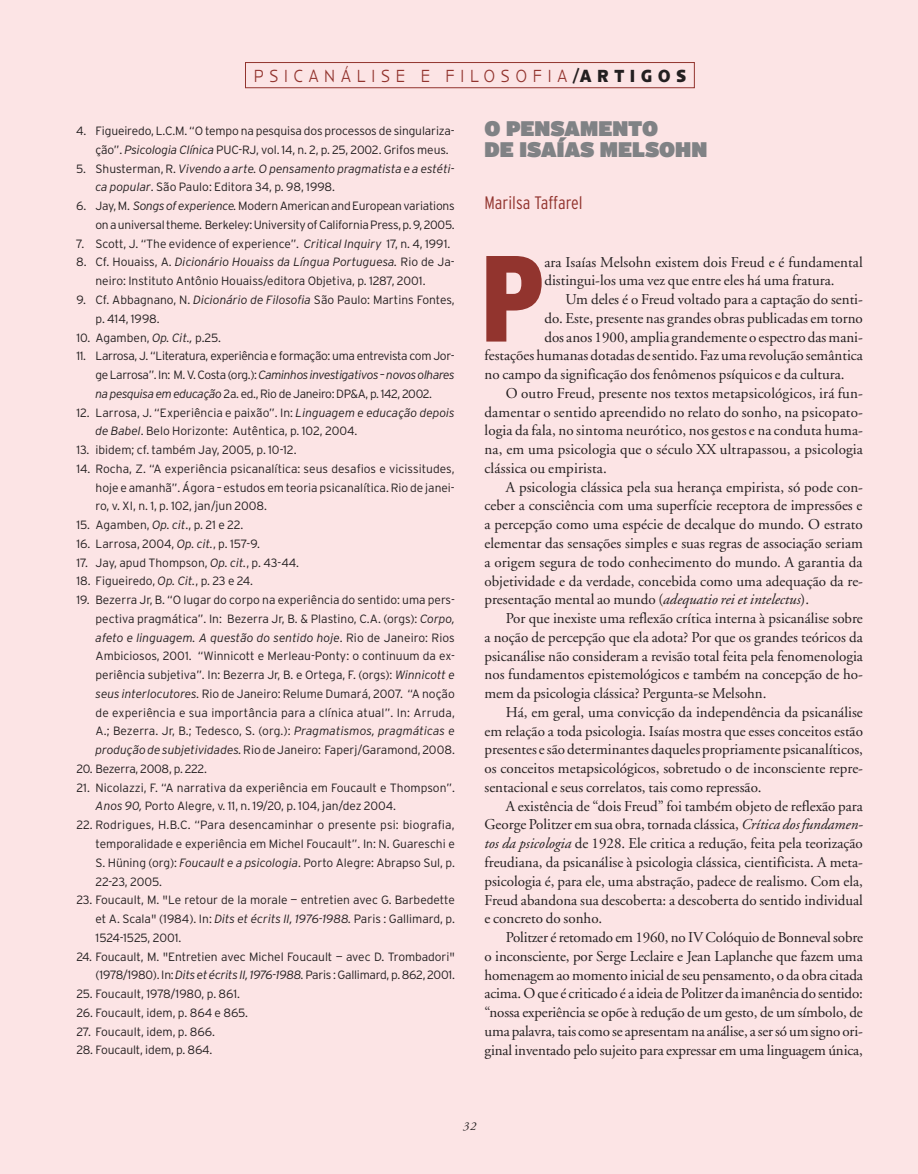
<style>
.page{position:relative;width:918px;height:1174px;background:#fff}
.page>*{position:absolute;margin:0;border:0;box-sizing:border-box;transform-origin:0 0}
.t1{font:900 condensed 122.1px "Interstate";color:#92342e}
.t2{font:900 21px/21px "Interstate";color:#808285}
.t3{font:300 18px "Anisette Petite";letter-spacing:.38em;color:#92342e;scale:.85 1}
.t4{font:300 condensed 18px "Interstate";color:#92342e}
.t5{font:15px/18.8px "Adobe Garamond";color:#231f20}
.t6{font:300 12px/18.8px "Interstate";letter-spacing:-.005em;color:#231f20}
.t7{font:italic 300 12px/18.8px "Interstate";color:#231f20}
.t8{font:300 12px "Interstate";letter-spacing:-.035em;color:#231f20}
.t9{font:italic 12px "Adobe Garamond";color:#231f20}
.s1{font-weight:700;color:#231f20}
.s2{font-style:italic}
.s3{font-style:normal}
.s4{font-style:inherit}
</style>
<div class="page">
<div style="left:0;top:0;width:918px;height:1173px;background:#fce4e5"></div>
<div style="left:245px;top:62px;width:450px;height:26px;border:1px solid #92342e"></div>
<h3 class="t3" style="left:254px;top:66px;width:510px">PSICANÁLISE E FILOSOFIA<span class="s1">/ARTIGOS</span></h3>
<p class="t6" style="left:95px;top:121px;width:361px;text-indent:-19px">4. Figueiredo, L.C.M. “O tempo na pesquisa dos processos de singulariza&shy;ção”. <span class="s2">Psicologia Clínica</span> PUC-RJ, vol. 14, n. 2, p. 25, 2002. Grifos meus.</p>
<p class="t7" style="left:95px;top:159px;width:361px;text-indent:-19px"><span class="s3">5. Shusterman, R.</span> Vivendo a arte. O pensamento pragmatista e a estéti&shy;ca popular<span class="s3">. São Paulo: Editora 34, p. 98, 1998.</span></p>
<p class="t6" style="left:76px;top:196px;width:380px;text-align:right">6. Jay, M. <span class="s2">Songs of experience.</span> Modern American and European variations on a universal theme. Berkeley: University of California Press, p. 9, 2005.</p>
<p class="t6" style="left:76px;top:234px;width:376px">7. Scott, J. “The evidence of experience”. <span class="s2">Critical Inquiry</span> 17, n. 4, 1991.</p>
<p class="t6" style="left:95px;top:253px;width:361px;text-indent:-19px">8. Cf. Houaiss, A. <span class="s2">Dicionário Houaiss da Língua Portuguesa.</span> Rio de Ja&shy;neiro: Instituto Antônio Houaiss/editora Objetiva, p. 1287, 2001.</p>
<p class="t6" style="left:95px;top:290px;width:361px;text-indent:-19px">9. Cf. Abbagnano, N. <span class="s2">Dicionário de Filosofia</span> São Paulo: Martins Fontes, p. 414, 1998.</p>
<p class="t6" style="left:76px;top:328px;width:146px">10. Agamben, <span class="s2">Op. Cit.,</span> p.25.</p>
<p class="t6" style="left:95px;top:346px;width:361px;text-align:justify;text-indent:-19px">11. Larrosa, J. “Literatura, experiência e formação: uma entrevista com Jor&shy;ge Larrosa”. In: M. V. Costa (org.): <span class="s2">Caminhos investigativos – novos olhares na pesquisa em educação</span> 2a. ed., Rio de Janeiro: DP&amp;A, p. 142, 2002.</p>
<p class="t6" style="left:96px;top:403px;width:361px;text-indent:-19px">12. Larrosa, J. “Experiência e paixão”. In: <span class="s2">Linguagem e educação depois de Babel</span>. Belo Horizonte: Autêntica, p. 102, 20<span class="s4">04.</span></p>
<p class="t6" style="left:76px;top:440px;width:222px">13. ibidem; cf. também Jay, 2005, p. 10-12.</p>
<p class="t6" style="left:96px;top:459px;width:361px;text-align:justify;text-indent:-19px">14. Rocha, Z. “A experiência psicanalítica: seus desafios e vicissitudes, hoje e amanhã”. Ágora – estudos em teoria psicanalítica. Rio de janei&shy;ro, v. XI, n. 1, p. 102, jan/jun 2008.</p>
<p class="t6" style="left:76px;top:515px;width:169px">15. Agamben, <span class="s2">Op. cit</span>., p. 21 e 22.</p>
<p class="t6" style="left:76px;top:534px;width:185px">16. Larrosa, 2004, <span class="s2">Op. cit.</span>, p. 157-9.</p>
<p class="t6" style="left:76px;top:552px;width:224px">17. Jay, apud Thompson, <span class="s2">Op. cit.</span>, p. 43-44.</p>
<p class="t6" style="left:76px;top:571px;width:178px">18. Figueiredo, <span class="s2">Op. Cit.</span>, p. 23 e 24.</p>
<p class="t6" style="left:96px;top:590px;width:361px;text-align:justify;text-indent:-19px">19. Bezerra Jr, B. “O lugar do corpo na experiência do sentido: uma pers&shy;pectiva pragmática”. In: Bezerra Jr, B. &amp; Plastino, C.A. (orgs): <span class="s2">Corpo, afeto e linguagem. A questão do sentido hoje</span>. Rio de Janeiro: Rios Ambiciosos, 2001. “Winnicott e Merleau-Ponty: o continuum da ex&shy;periência subjetiva”. In: Bezerra Jr, B. e Ortega, F. (orgs): <span class="s2">Winnicott e seus interlocutores.</span> Rio de Janeiro: Relume Dumará, 2007. “A noção de experiência e sua importância para a clínica atual”. In: Arruda, A.; Bezerra. Jr, B.; Tedesco, S. (org.): <span class="s2">Pragmatismos, pragmáticas e produção de subjetividades.</span> Rio de Janeiro: Faperj/Garamond, 2008.</p>
<p class="t8" style="left:76px;top:761px;width:132px">20. Bezerra, 2008, p. 222.</p>
<p class="t6" style="left:96px;top:777px;width:361px;text-indent:-19px">21. Nicolazzi, F. “A narrativa da experiência em Foucault e Thompson”.<br><span class="s2">Anos 90,</span> Porto Alegre, v. 11, n. 19/20, p. 104, jan/dez 2004.</p>
<p class="t6" style="left:96px;top:815px;width:361px;text-align:justify;text-indent:-19px">22. Rodrigues, H.B.C. “Para desencaminhar o presente psi: biografia, temporalidade e experiência em Michel Foucault”. In: N. Guareschi e S. Hüning (org): <span class="s2">Foucault e a psicologia</span>. Porto Alegre: Abrapso Sul, p.<br>22-23, 2005.</p>
<p class="t6" style="left:96px;top:890px;width:361px;text-align:justify;text-indent:-19px">23. Foucault, M. "Le retour de la morale — entretien avec G. Barbedette et A. Scala" (1984). In: <span class="s2">Dits et écrits II, 1976-1988.</span> Paris : Gallimard, p.<br>1524-1525, 2001.</p>
<p class="t6" style="left:76px;top:946px;width:380px;text-align:right">24. Foucault, M. "Entretien avec Michel Foucault — avec D. Trombadori" (1978/1980). In: <span class="s2">Dits et écrits II, 1976-1988.</span> Paris : Gallimard, p. 862, 2001.</p>
<p class="t6" style="left:76px;top:984px;width:165px">25. Foucault, 1978/1980, p. 861.</p>
<p class="t6" style="left:76px;top:1002px;width:173px">26. Foucault, idem, p. 864 e 865.</p>
<p class="t6" style="left:76px;top:1021px;width:140px">27. Foucault, idem, p. 866.</p>
<p class="t6" style="left:76px;top:1040px;width:137px">28. Foucault, idem, p. 864.</p>
<h2 class="t2" style="left:484px;top:117px;width:224px">O PENSAMENTO<br>DE ISAÍAS MELSOHN</h2>
<h3 class="t4" style="left:484px;top:193px;width:100px">Marilsa Taffarel</h3>
<h1 class="t1" style="left:480px;top:231px;width:57px">P</h1>
<p class="t5" style="left:544px;top:253px;width:320px">ara Isaías Melsohn existem dois Freud e é fundamental distingui-los uma vez que entre eles há uma fratura.</p>
<p class="t5" style="left:566px;top:290px;width:299px">Um deles é o Freud voltado para a captação do senti-</p>
<p class="t5" style="left:544px;top:309px;width:320px">do. Este, presente nas grandes obras publicadas em torno</p>
<p class="t5" style="left:544px;top:328px;width:320px">dos anos 1900, amplia grandemente o espectro das mani-</p>
<p class="t5" style="left:484px;top:346px;width:380px">festações humanas dotadas de sentido. Faz uma revolução semântica</p>
<p class="t5" style="left:484px;top:365px;width:362px">no campo da significação dos fenômenos psíquicos e da cultura.</p>
<p class="t5" style="left:506px;top:384px;width:359px">O outro Freud, presente nos textos metapsicológicos, irá fun-</p>
<p class="t5" style="left:484px;top:403px;width:380px">damentar o sentido apreendido no relato do sonho, na psicopato-</p>
<p class="t5" style="left:484px;top:421px;width:380px">logia da fala, no sintoma neurótico, nos gestos e na conduta huma-</p>
<p class="t5" style="left:484px;top:440px;width:380px">na, em uma psicologia que o século XX ultrapassou, a psicologia</p>
<p class="t5" style="left:484px;top:459px;width:124px">clássica ou empirista.</p>
<p class="t5" style="left:506px;top:478px;width:359px">A psicologia clássica pela sua herança empirista, só pode con-</p>
<p class="t5" style="left:484px;top:496px;width:380px">ceber a consciência com uma superfície receptora de impressões e</p>
<p class="t5" style="left:484px;top:515px;width:380px">a percepção como uma espécie de decalque do mundo. O estrato</p>
<p class="t5" style="left:484px;top:534px;width:380px">elementar das sensações simples e suas regras de associação seriam</p>
<p class="t5" style="left:484px;top:553px;width:380px">a origem segura de todo conhecimento do mundo. A garantia da</p>
<p class="t5" style="left:484px;top:571px;width:380px">objetividade e da verdade, concebida como uma adequação da re-</p>
<p class="t5" style="left:484px;top:590px;width:326px">presentação mental ao mundo (<span class="s2">adequatio rei et intelectus</span>).</p>
<p class="t5" style="left:506px;top:609px;width:359px">Por que inexiste uma reflexão crítica interna à psicanálise sobre</p>
<p class="t5" style="left:484px;top:628px;width:380px">a noção de percepção que ela adota? Por que os grandes teóricos da</p>
<p class="t5" style="left:484px;top:646px;width:380px">psicanálise não consideram a revisão total feita pela fenomenologia</p>
<p class="t5" style="left:484px;top:665px;width:380px">nos fundamentos epistemológicos e também na concepção de ho-</p>
<p class="t5" style="left:484px;top:684px;width:283px">mem da psicologia clássica? Pergunta-se Melsohn.</p>
<p class="t5" style="left:506px;top:703px;width:359px">Há, em geral, uma convicção da independência da psicanálise</p>
<p class="t5" style="left:484px;top:721px;width:380px">em relação a toda psicologia. Isaías mostra que esses conceitos estão</p>
<p class="t5" style="left:484px;top:740px;width:380px">presentes e são determinantes daqueles propriamente psicanalíticos,</p>
<p class="t5" style="left:484px;top:759px;width:380px">os conceitos metapsicológicos, sobretudo o de inconsciente repre-</p>
<p class="t5" style="left:484px;top:778px;width:278px">sentacional e seus correlatos, tais como repressão.</p>
<p class="t5" style="left:506px;top:796px;width:359px">A existência de “dois Freud” foi também objeto de reflexão para</p>
<p class="t5" style="left:484px;top:815px;width:380px">George Politzer em sua obra, tornada clássica, <span class="s2">Crítica dos fundamen-</span></p>
<p class="t5" style="left:484px;top:834px;width:380px"><span class="s2">tos da psicologia</span> de 1928. Ele critica a redução, feita pela teorização</p>
<p class="t5" style="left:484px;top:853px;width:379px">freudiana, da psicanálise à psicologia clássica, cientificista. A meta-</p>
<p class="t5" style="left:484px;top:871px;width:380px">psicologia é, para ele, uma abstração, padece de realismo. Com ela,</p>
<p class="t5" style="left:484px;top:890px;width:380px">Freud abandona sua descoberta: a descoberta do sentido individual</p>
<p class="t5" style="left:484px;top:909px;width:119px">e concreto do sonho.</p>
<p class="t5" style="left:506px;top:928px;width:359px">Politzer é retomado em 1960, no IV Colóquio de Bonneval sobre</p>
<p class="t5" style="left:484px;top:946px;width:380px">o inconsciente, por Serge Leclaire e Jean Laplanche que fazem uma</p>
<p class="t5" style="left:484px;top:965px;width:380px">homenagem ao momento inicial de seu pensamento, o da obra citada</p>
<p class="t5" style="left:484px;top:984px;width:380px">acima. O que é criticado é a ideia de Politzer da imanência do sentido:</p>
<p class="t5" style="left:484px;top:1003px;width:380px">“nossa experiência se opõe à redução de um gesto, de um símbolo, de</p>
<p class="t5" style="left:484px;top:1021px;width:380px">uma palavra, tais como se apresentam na análise, a ser só um signo ori-</p>
<p class="t5" style="left:484px;top:1040px;width:380px">ginal inventado pelo sujeito para expressar em uma linguagem única,</p>
<p class="t9" style="left:463px;top:1119px;width:15px">32</p>
</div>
